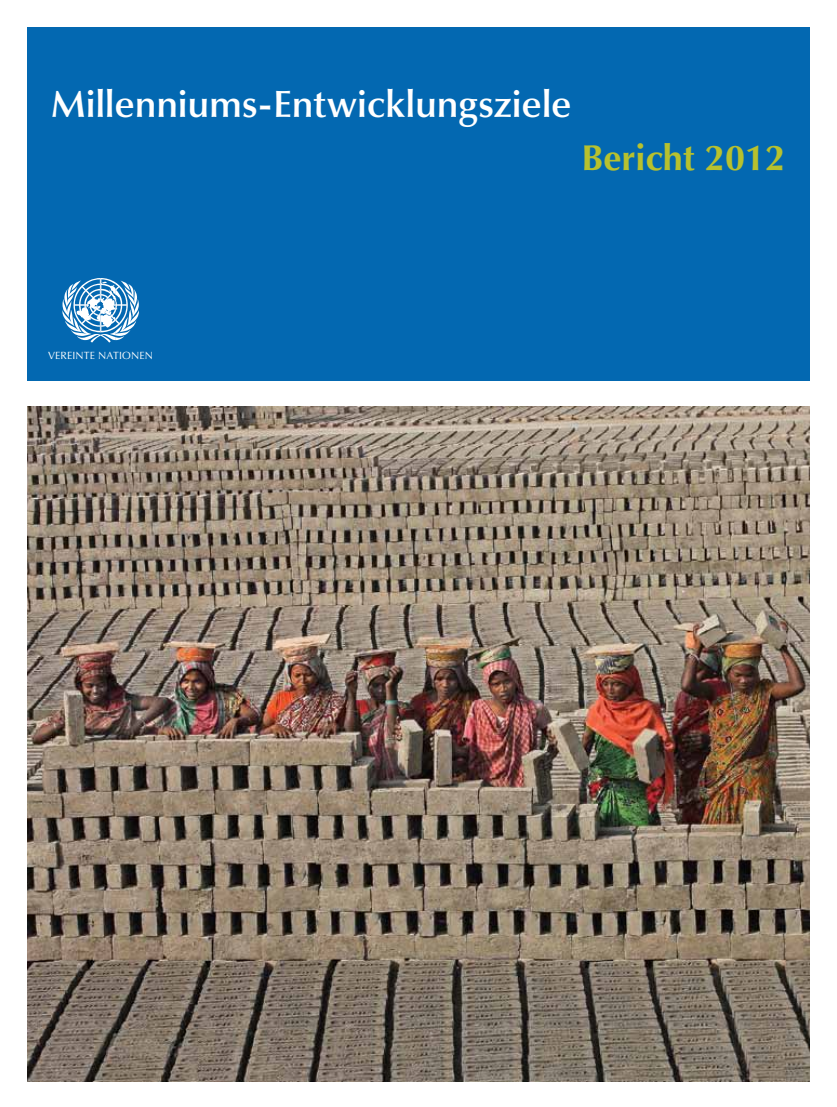
<style>
.page{position:relative;width:837px;height:1107px;background:#fff}
.page>*{position:absolute;margin:0;border:0;box-sizing:border-box;transform-origin:0 0}
.t1{font:90px "UN";color:#fff}
.t2{font:600 38.1px "Optima LT Std";letter-spacing:-.005em;color:#fff}
.t3{font:700 36px "Optima LT Std";color:#b7c12e}
.t4{font:10.5px "Optima LT Std";letter-spacing:.015em;color:#fff}
</style>
<div class="page">
<img style="left:27px;top:407px;width:783px;height:675px">
<div style="left:27px;top:27px;width:783px;height:354px;background:#0368b1"></div>
<p class="t2" style="left:51px;top:82px;width:522px">Millenniums-Entwicklungsziele</p>
<p class="t3" style="left:581px;top:137px;width:205px">Bericht 2012</p>
<h1 class="t1" style="left:58px;top:250px;width:87px">asdf</h1>
<p class="t4" style="left:48px;top:349px;width:106px">VEREINTE NATIONEN</p>
</div>
